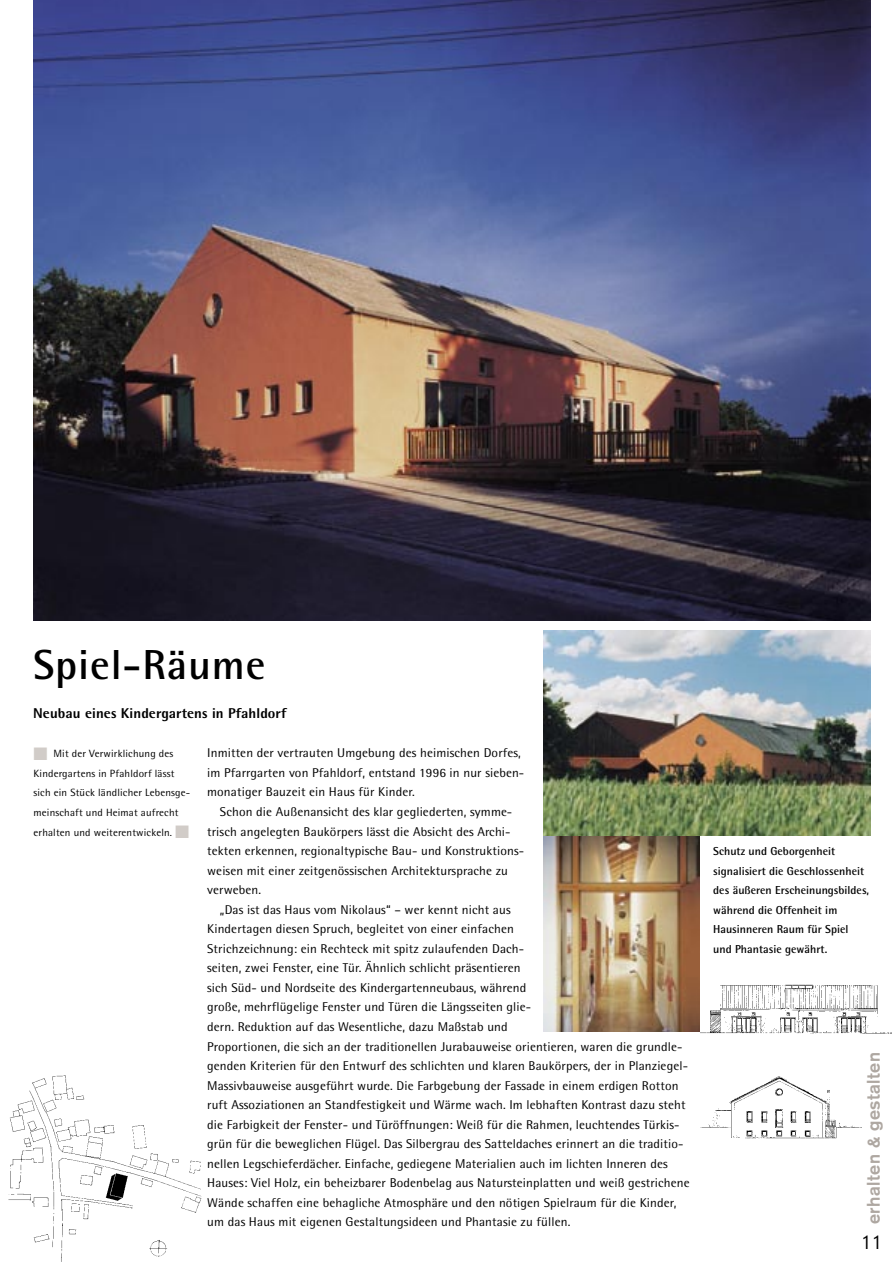
<style>
.page{position:relative;width:893px;height:1263px;background:#fff}
.page>*{position:absolute;margin:0;border:0;box-sizing:border-box;transform-origin:0 0}
.t1{font:700 42px "Rotis Semi Sans";letter-spacing:.02em;color:#000}
.t2{font:700 18px "Akzidenz Grotesk";letter-spacing:.025em;color:#aea7a1}
.t3{font:18px "Neuzeit S";color:#000}
.t4{font:800 14.25px "Rotis Semi Sans";letter-spacing:.005em;color:#000}
.t5{font:12.75px "Rotis Semi Sans";letter-spacing:.01em;color:#000}
.t6{font:700 11.55px/19.5px "Rotis Semi Sans";letter-spacing:.005em;color:#000}
.t7{font:10.5px/19.5px "Rotis Semi Sans";letter-spacing:.015em;color:#000}
</style>
<div class="page">
<img style="left:33px;top:0;width:837px;height:620px">
<img style="left:543px;top:835px;width:157px;height:196px">
<img style="left:8px;top:1075px;width:194px;height:187px">
<img style="left:700px;top:984px;width:191px;height:50px">
<img style="left:701px;top:1076px;width:161px;height:63px">
<img style="left:543px;top:631px;width:327px;height:204px">
<p class="t1" style="left:33px;top:639px;width:234px">Spiel-Räume</p>
<p class="t4" style="left:33px;top:704px;width:255px">Neubau eines Kindergartens in Pfahldorf</p>
<p class="t7" style="left:34px;top:744px;width:158px;text-indent:20px">Mit der Verwirklichung des<br>Kindergartens in Pfahldorf lässt sich ein Stück ländlicher Lebensge&shy;meinschaft und Heimat aufrecht erhalten und weiterentwickeln.</p>
<p class="t5" style="left:207px;top:745px;width:315px">Inmitten der vertrauten Umgebung des heimischen Dorfes,</p>
<p class="t5" style="left:207px;top:765px;width:319px">im Pfarrgarten von Pfahldorf, entstand 1996 in nur sieben-</p>
<p class="t5" style="left:207px;top:785px;width:209px">monatiger Bauzeit ein Haus für Kinder.</p>
<p class="t5" style="left:220px;top:804px;width:294px">Schon die Außenansicht des klar gegliederten, symme-</p>
<p class="t5" style="left:207px;top:824px;width:305px">trisch angelegten Baukörpers lässt die Absicht des Archi-</p>
<p class="t5" style="left:207px;top:843px;width:319px">tekten erkennen, regionaltypische Bau- und Konstruktions-</p>
<p class="t5" style="left:207px;top:863px;width:302px">weisen mit einer zeitgenössischen Architektursprache zu</p>
<p class="t5" style="left:207px;top:882px;width:56px">verweben.</p>
<p class="t5" style="left:220px;top:902px;width:292px">„Das ist das Haus vom Nikolaus“ – wer kennt nicht aus</p>
<p class="t5" style="left:207px;top:921px;width:308px">Kindertagen diesen Spruch, begleitet von einer einfachen</p>
<p class="t5" style="left:207px;top:941px;width:318px">Strichzeichnung: ein Rechteck mit spitz zulaufenden Dach-</p>
<p class="t5" style="left:207px;top:960px;width:315px">seiten, zwei Fenster, eine Tür. Ähnlich schlicht präsentieren</p>
<p class="t5" style="left:207px;top:980px;width:321px">sich Süd- und Nordseite des Kindergartenneubaus, während</p>
<p class="t5" style="left:207px;top:1000px;width:325px">große, mehrflügelige Fenster und Türen die Längsseiten glie-</p>
<p class="t5" style="left:207px;top:1019px;width:302px">dern. Reduktion auf das Wesentliche, dazu Maßstab und</p>
<p class="t5" style="left:207px;top:1039px;width:477px">Proportionen, die sich an der traditionellen Jurabauweise orientieren, waren die grundle-</p>
<p class="t5" style="left:207px;top:1058px;width:482px">genden Kriterien für den Entwurf des schlichten und klaren Baukörpers, der in Planziegel-</p>
<p class="t5" style="left:207px;top:1078px;width:473px">Massivbauweise ausgeführt wurde. Die Farbgebung der Fassade in einem erdigen Rotton</p>
<p class="t5" style="left:207px;top:1097px;width:480px">ruft Assoziationen an Standfestigkeit und Wärme wach. Im lebhaften Kontrast dazu steht</p>
<p class="t5" style="left:207px;top:1117px;width:474px">die Farbigkeit der Fenster- und Türöffnungen: Weiß für die Rahmen, leuchtendes Türkis-</p>
<p class="t5" style="left:207px;top:1136px;width:478px">grün für die beweglichen Flügel. Das Silbergrau des Satteldaches erinnert an die traditio-</p>
<p class="t5" style="left:207px;top:1156px;width:462px">nellen Legschieferdächer. Einfache, gediegene Materialien auch im lichten Inneren des</p>
<p class="t5" style="left:207px;top:1175px;width:484px">Hauses: Viel Holz, ein beheizbarer Bodenbelag aus Natursteinplatten und weiß gestrichene</p>
<p class="t5" style="left:207px;top:1195px;width:471px">Wände schaffen eine behagliche Atmosphäre und den nötigen Spielraum für die Kinder,</p>
<p class="t5" style="left:207px;top:1214px;width:365px">um das Haus mit eigenen Gestaltungsideen und Phantasie zu füllen.</p>
<p class="t6" style="left:713px;top:841px;width:157px">Schutz und Geborgenheit signalisiert die Geschlossenheit des äußeren Erscheinungsbildes, während die Offenheit im<br>Hausinneren Raum für Spiel und Phantasie gewährt.</p>
<p class="t2" style="left:863px;top:1224px;width:173px;rotate:-90deg">erhalten &amp; gestalten</p>
<p class="t3" style="left:861px;top:1231px;width:22px">11</p>
</div>
